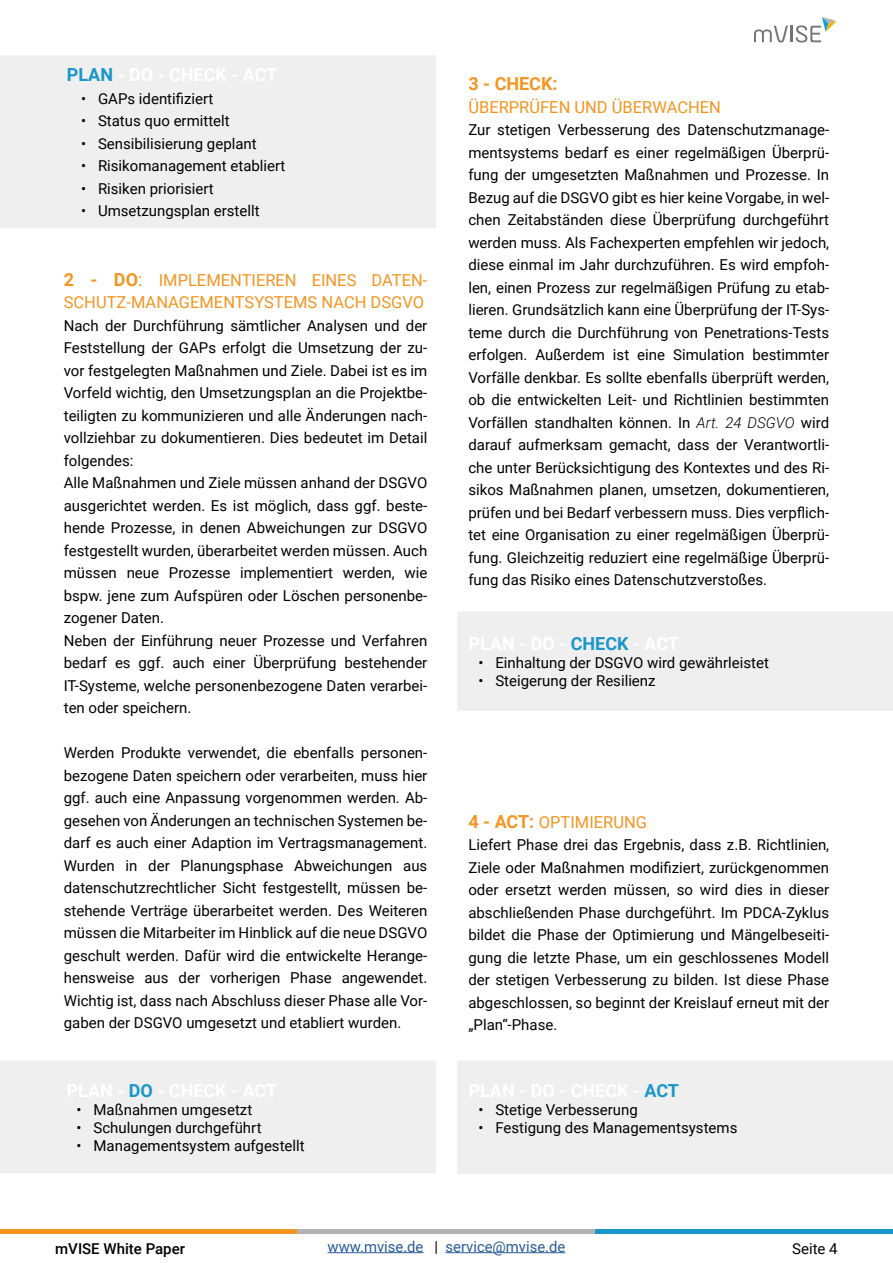
<style>
.page{position:relative;width:893px;height:1263px;background:#fff}
.page>*{position:absolute;margin:0;border:0;box-sizing:border-box;transform-origin:0 0}
.t1{font:700 18px "Roboto";color:#f49522}
.t2{font:16.5px/22.5px "Roboto";color:#f49522}
.t3{font:15px/22.5px "Roboto";color:#000;text-align:justify}
.t4{font:15px "Roboto";color:#275b9b}
.t5{font:500 15px "Roboto";color:#000}
.s1{font-weight:700;font-size:18px}
.s2{font-size:18px}
.s3{font-weight:300;font-style:italic}
.s4{color:#000}
</style>
<div class="page">
<svg style="left:754px;top:17px;width:83px;height:26px"></svg>
<hr style="left:0;top:1229px;width:298px;height:4px;background:#f49522">
<hr style="left:298px;top:1229px;width:297px;height:4px;background:#b3b3b3">
<hr style="left:595px;top:1229px;width:298px;height:4px;background:#1b96c8">
<hr style="left:328px;top:1252px;width:95px;height:1px;background:#275b9b">
<hr style="left:445px;top:1252px;width:120px;height:1px;background:#275b9b">
<div style="left:457px;top:611px;width:436px;height:100px;background:#eeefee"></div>
<div style="left:0;top:55px;width:436px;height:173px;background:#eeefee"></div>
<div style="left:0;top:1060px;width:436px;height:113px;background:#eeefee"></div>
<div style="left:457px;top:1060px;width:436px;height:114px;background:#eeefee"></div>
<p class="t3" style="left:81px;top:87px;width:134px">• GAPs identifiziert</p>
<p class="t3" style="left:81px;top:109px;width:150px">• Status quo ermittelt</p>
<p class="t3" style="left:81px;top:132px;width:177px">• Sensibilisierung geplant</p>
<p class="t3" style="left:81px;top:154px;width:206px">• Risikomanagement etabliert</p>
<p class="t3" style="left:81px;top:177px;width:134px">• Risiken priorisiert</p>
<p class="t3" style="left:81px;top:199px;width:180px">• Umsetzungsplan erstellt</p>
<p class="t2" style="left:64px;top:268px;width:365px"><span class="s1">2 - DO</span><span class="s2">:</span> IMPLEMENTIEREN EINES DATEN-<br>SCHUTZ-MANAGEMENTSYSTEMS NACH DSGVO</p>
<p class="t3" style="left:64px;top:314px;width:365px;text-align:left">Nach der Durchführung sämtlicher Analysen und der Feststellung der GAPs erfolgt die Umsetzung der zu&shy;vor festgelegten Maßnahmen und Ziele. Dabei ist es im Vorfeld wichtig, den Umsetzungsplan an die Projektbe&shy;teiligten zu kommunizieren und alle Änderungen nach&shy;vollziehbar zu dokumentieren. Dies bedeutet im Detail folgendes:<br>Alle Maßnahmen und Ziele müssen anhand der DSGVO ausgerichtet werden. Es ist möglich, dass ggf. beste&shy;hende Prozesse, in denen Abweichungen zur DSGVO festgestellt wurden, überarbeitet werden müssen. Auch müssen neue Prozesse implementiert werden, wie bspw. jene zum Aufspüren oder Löschen personenbe&shy;zogener Daten.<br>Neben der Einführung neuer Prozesse und Verfahren bedarf es ggf. auch einer Überprüfung bestehender IT-Systeme, welche personenbezogene Daten verarbei&shy;ten oder speichern.</p>
<p class="t3" style="left:64px;top:741px;width:365px">Werden Produkte verwendet, die ebenfalls personen&shy;bezogene Daten speichern oder verarbeiten, muss hier ggf. auch eine Anpassung vorgenommen werden. Ab&shy;gesehen von Änderungen an technischen Systemen be&shy;darf es auch einer Adaption im Vertragsmanagement.<br>Wurden in der Planungsphase Abweichungen aus datenschutzrechtlicher Sicht festgestellt, müssen be&shy;stehende Verträge überarbeitet werden. Des Weiteren müssen die Mitarbeiter im Hinblick auf die neue DSGVO geschult werden. Dafür wird die entwickelte Herange&shy;hensweise aus der vorherigen Phase angewendet.<br>Wichtig ist, dass nach Abschluss dieser Phase alle Vor&shy;gaben der DSGVO umgesetzt und etabliert wurden.</p>
<p class="t3" style="left:77px;top:1098px;width:177px">• Maßnahmen umgesetzt</p>
<p class="t3" style="left:77px;top:1116px;width:187px">• Schulungen durchgeführt</p>
<p class="t3" style="left:77px;top:1134px;width:230px">• Managementsystem aufgestellt</p>
<p class="t1" style="left:468px;top:71px;width:91px">3 - CHECK:</p>
<p class="t2" style="left:468px;top:95px;width:254px">ÜBERPRÜFEN UND ÜBERWACHEN</p>
<p class="t3" style="left:468px;top:118px;width:362px">Zur stetigen Verbesserung des Datenschutzmanage&shy;mentsystems bedarf es einer regelmäßigen Überprü&shy;fung der umgesetzten Maßnahmen und Prozesse. In Bezug auf die DSGVO gibt es hier keine Vorgabe, in wel&shy;chen Zeitabständen diese Überprüfung durchgeführt werden muss. Als Fachexperten empfehlen wir jedoch, diese einmal im Jahr durchzuführen. Es wird empfoh&shy;len, einen Prozess zur regelmäßigen Prüfung zu etab&shy;lieren. Grundsätzlich kann eine Überprüfung der IT-Sys&shy;teme durch die Durchführung von Penetrations-Tests erfolgen. Außerdem ist eine Simulation bestimmter Vorfälle denkbar. Es sollte ebenfalls überprüft werden, ob die entwickelten Leit- und Richtlinien bestimmten Vorfällen standhalten können. In <span class="s3">Art. 24 DSGVO</span> wird darauf aufmerksam gemacht, dass der Verantwortli&shy;che unter Berücksichtigung des Kontextes und des Ri&shy;sikos Maßnahmen planen, umsetzen, dokumentieren, prüfen und bei Bedarf verbessern muss. Dies verpflich&shy;tet eine Organisation zu einer regelmäßigen Überprü&shy;fung. Gleichzeitig reduziert eine regelmäßige Überprü&shy;fung das Risiko eines Datenschutzverstoßes.</p>
<p class="t3" style="left:478px;top:651px;width:292px">• Einhaltung der DSGVO wird gewährleistet</p>
<p class="t3" style="left:478px;top:669px;width:179px">• Steigerung der Resilienz</p>
<p class="t2" style="left:468px;top:810px;width:180px"><span class="s1">4 - ACT:</span> OPTIMIERUNG</p>
<p class="t3" style="left:468px;top:833px;width:362px">Liefert Phase drei das Ergebnis, dass z.B. Richtlinien, Ziele oder Maßnahmen modifiziert, zurückgenommen oder ersetzt werden müssen, so wird dies in dieser abschließenden Phase durchgeführt. Im PDCA-Zyklus bildet die Phase der Optimierung und Mängelbeseiti&shy;gung die letzte Phase, um ein geschlossenes Modell der stetigen Verbesserung zu bilden. Ist diese Phase abgeschlossen, so beginnt der Kreislauf erneut mit der „Plan“-Phase.</p>
<p class="t3" style="left:478px;top:1098px;width:161px">• Stetige Verbesserung</p>
<p class="t3" style="left:478px;top:1116px;width:260px">• Festigung des Managementsystems</p>
<p class="t5" style="left:55px;top:1238px;width:131px">mVISE White Paper</p>
<p class="t4" style="left:328px;top:1236px;width:239px">www.mvise.de <span class="s4">|</span> service@mvise.de</p>
<p class="t3" style="left:792px;top:1236px;width:47px">Seite 4</p>
</div>
